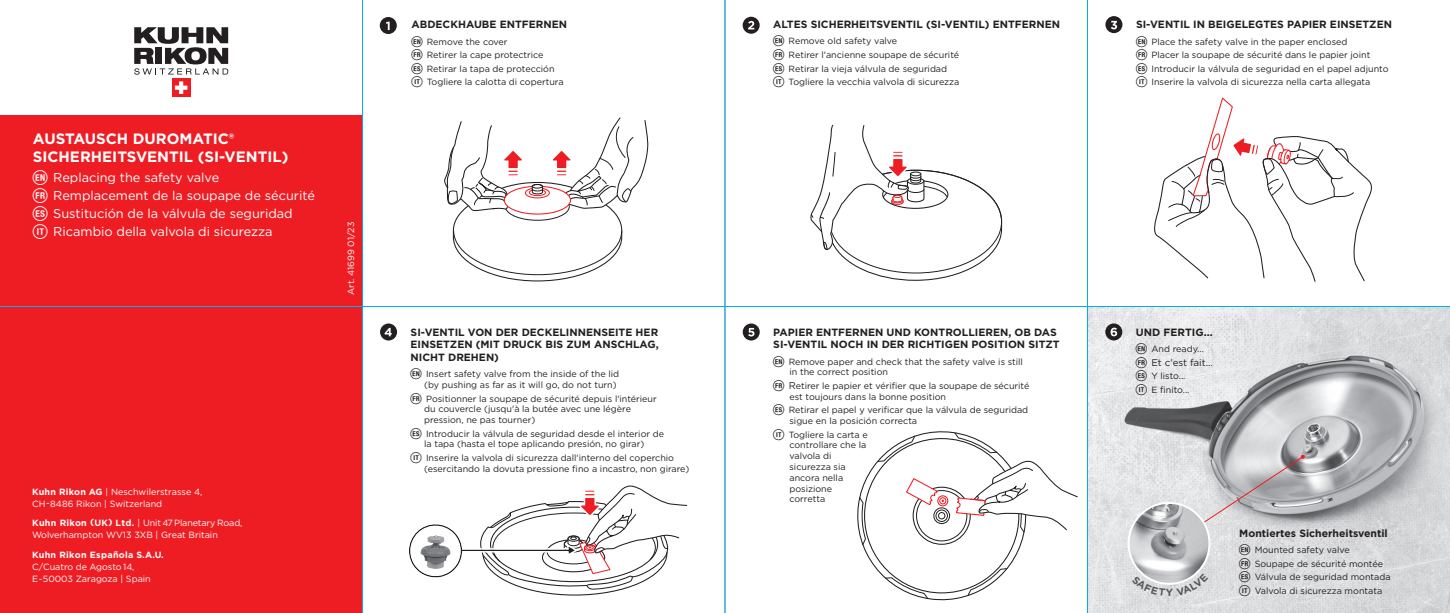
<style>
.page{position:relative;width:1450px;height:613px;background:#fff}
.page>*{position:absolute;margin:0;border:0;box-sizing:border-box;transform-origin:0 0}
.t1{font:700 15px/18px "Gotham";color:#fff}
.t2{font:12.75px/18px "Gotham";color:#fff}
.t3{font:700 10.5px/12.6px "Gotham";color:#231f20}
.t4{font:9.75px "Gotham";color:#231f20}
.t5{font:9px/10.8px "Gotham";color:#231f20}
.t6{font:9px/12px "Gotham";color:#fff}
.t7{font:700 9px "Gotham";letter-spacing:.03em;color:#fff}
.s1{font-family:"PIMA Std";font-size:15px}
.s2{font-weight:700}
.s3{font-family:"PIMA Std";font-size:11.25px}
.s4{font-size:9.75px}
.s5{font-size:9px}
</style>
<div class="page">
<svg style="left:743px;top:323px;width:17px;height:17px"></svg>
<svg style="left:748px;top:328px;width:6px;height:8px"></svg>
<div style="left:0;top:115px;width:362px;height:498px;background:#ee1d23"></div>
<svg style="left:1105px;top:16px;width:17px;height:17px"></svg>
<svg style="left:1111px;top:21px;width:6px;height:8px"></svg>
<div style="left:380px;top:323px;width:17px;height:17px;background:#231f20;border-radius:50%"></div>
<svg style="left:384px;top:328px;width:8px;height:8px"></svg>
<svg style="left:1154px;top:97px;width:218px;height:185px"></svg>
<svg style="left:742px;top:17px;width:18px;height:17px"></svg>
<svg style="left:748px;top:21px;width:6px;height:8px"></svg>
<svg style="left:810px;top:124px;width:192px;height:157px"></svg>
<svg style="left:409px;top:485px;width:279px;height:111px"></svg>
<div style="left:380px;top:17px;width:17px;height:17px;background:#231f20;border-radius:50%"></div>
<svg style="left:386px;top:22px;width:4px;height:8px"></svg>
<svg style="left:444px;top:117px;width:205px;height:165px"></svg>
<svg style="left:857px;top:431px;width:221px;height:170px"></svg>
<img style="left:1088px;top:307px;width:362px;height:306px">
<div style="left:1105px;top:323px;width:17px;height:17px;background:#231f20;border-radius:50%"></div>
<svg style="left:1110px;top:328px;width:7px;height:8px"></svg>
<svg style="left:1198px;top:454px;width:107px;height:72px;background:#bfbdbf"></svg>
<img style="left:1128px;top:503px;width:81px;height:81px;border-radius:40px">
<div style="left:1127px;top:502px;width:83px;height:83px;border:2px solid #fff;border-radius:50%"></div>
<div style="left:172px;top:79px;width:18px;height:18px;background:#ee1d23"></div>
<svg style="left:175px;top:81px;width:12px;height:13px"></svg>
<svg style="left:134px;top:27px;width:94px;height:48px"></svg>
<hr style="left:724px;top:0;width:1px;height:613px;background:#00aeef">
<hr style="left:0;top:306px;width:1450px;height:1px;background:#00aeef">
<hr style="left:1087px;top:0;width:1px;height:613px;background:#00aeef">
<hr style="left:362px;top:0;width:1px;height:613px;background:#00aeef">
<svg style="left:1131px;top:573px;width:77px;height:23px;background:#d8d9db"></svg>
<h1 class="t1" style="left:33px;top:129px;width:257px">AUSTAUSCH DUROMATIC®<br>SICHERHEITSVENTIL (SI-VENTIL)</h1>
<h2 class="t2" style="left:33px;top:168px;width:283px"><span class="s1">E</span> Replacing the safety valve<br><span class="s1">F</span> Remplacement de la soupape de sécurité <span class="s1">S</span> Sustitución de la válvula de seguridad<br><span class="s1">I</span> Ricambio della valvola di sicurezza</h2>
<p class="t6" style="left:345px;top:295px;width:75px;rotate:-90deg">Art. 41699 01/23</p>
<p class="t6" style="left:32px;top:485px;width:172px"><span class="s2">Kuhn Rikon AG</span> | Neschwilerstrasse 4,<br>CH-8486 Rikon | Switzerland</p>
<p class="t6" style="left:32px;top:517px;width:212px"><span class="s2">Kuhn Rikon (UK) Ltd.</span> | Unit47Planetary Road,<br>Wolverhampton WV13 3XB | Great Britain</p>
<p class="t7" style="left:32px;top:548px;width:133px">Kuhn Rikon Española S.A.U.</p>
<p class="t6" style="left:32px;top:560px;width:120px">C/Cuatro de Agosto 14,<br>E-50003 Zaragoza | Spain</p>
<p class="t3" style="left:411px;top:18px;width:157px">ABDECKHAUBE ENTFERNEN</p>
<p class="t5" style="left:411px;top:35px;width:154px;line-height:13.5px"><span class="s3">E</span> Remove the cover<br><span class="s3">F</span> Retirer la cape protectrice<br><span class="s3">S</span> Retirar la tapa de protección<br><span class="s3">I</span> Togliere la calotta di copertura</p>
<p class="t3" style="left:411px;top:325px;width:250px;text-align:justify">SI-VENTIL VON DER DECKELINNENSEITE HER EINSETZEN (MIT DRUCK BIS ZUM ANSCHLAG, NICHT DREHEN)</p>
<p class="t5" style="left:411px;top:368px;width:210px;text-align:right"><span class="s3">E</span> Insert safety valve from the inside of the lid (by pushing as far as it will go, do not turn)</p>
<p class="t5" style="left:424px;top:393px;width:234px;text-indent:-14px"><span class="s3">F</span> Positionner la soupape de sécurité depuis l'intérieur du couvercle (jusqu'à la butée avec une légère pression, ne pas tourner)</p>
<p class="t5" style="left:424px;top:428px;width:241px;text-indent:-14px"><span class="s3">S</span> Introducir la válvula de seguridad desde el interior de la tapa (hasta el tope aplicando presión, no girar)</p>
<p class="t5" style="left:424px;top:452px;width:267px;text-indent:-14px"><span class="s3">I</span> Inserire la valvola di sicurezza dall'interno del coperchio (esercitando la dovuta pressione fino a incastro, non girare)</p>
<p class="t3" style="left:773px;top:18px;width:288px">ALTES SICHERHEITSVENTIL (SI-VENTIL) ENTFERNEN</p>
<p class="t5" style="left:773px;top:34px;width:188px;line-height:13.5px"><span class="s3">E</span> Remove old safety valve<br><span class="s3">F</span> Retirer l'ancienne soupape de sécurité <span class="s3">S</span> Retirar la vieja válvula de seguridad <span class="s3">I</span> Togliere la vecchia valvola di sicurezza</p>
<p class="t3" style="left:1136px;top:18px;width:258px">SI-VENTIL IN BEIGELEGTES PAPIER EINSETZEN</p>
<p class="t5" style="left:1136px;top:35px;width:254px;line-height:13.5px"><span class="s3">E</span> Place the safety valve in the paper enclosed<br><span class="s3">F</span> Placer la soupape de sécurité dans le papier joint<br><span class="s3">S</span> Introducir la válvula de seguridad en el papel adjunto <span class="s3">I</span> Inserire la valvola di sicurezza nella carta allegata</p>
<p class="t3" style="left:773px;top:325px;width:288px">PAPIER ENTFERNEN UND KONTROLLIEREN, OB DAS<br>SI-VENTIL NOCH IN DER RICHTIGEN POSITION SITZT</p>
<p class="t5" style="left:789px;top:356px;width:235px;text-indent:-16px"><span class="s3">E</span> Remove paper and check that the safety valve is still in the correct position</p>
<p class="t5" style="left:789px;top:380px;width:241px;text-indent:-16px"><span class="s3">F</span> <span class="s4">R</span>etirer le papier et vérifier que la soupape de sécurité est toujours dans la bonne position</p>
<p class="t5" style="left:789px;top:404px;width:240px;text-indent:-16px"><span class="s3">S</span> Retirar el papel y verificar que la válvula de seguridad sigue en la posición correcta</p>
<p class="t5" style="left:789px;top:429px;width:80px;text-indent:-16px"><span class="s3">I</span> Togliere la carta e controllare che la valvola di sicurezza sia ancora nella posizione corretta</p>
<p class="t3" style="left:1136px;top:325px;width:78px">UND FERTIG...</p>
<p class="t5" style="left:1136px;top:343px;width:69px"><span class="s3">E</span> And ready...</p>
<p class="t4" style="left:1136px;top:356px;width:78px"><span class="s3">F</span> Et c'est fait..<span class="s5">.</span></p>
<p class="t5" style="left:1136px;top:369px;width:55px;line-height:13.5px"><span class="s3">S</span> Y listo...<br><span class="s3">I</span> E finito...</p>
<p class="t3" style="left:1239px;top:527px;width:150px">Montiertes Sicherheitsventil</p>
<p class="t5" style="left:1239px;top:543px;width:153px;line-height:13.5px"><span class="s3">E</span> Mounted safety valve<br><span class="s3">F</span> Soupape de sécurité montée<br><span class="s3">S</span> Válvula de seguridad montada<br><span class="s3">I</span> Valvola di sicurezza montata</p>
</div>
